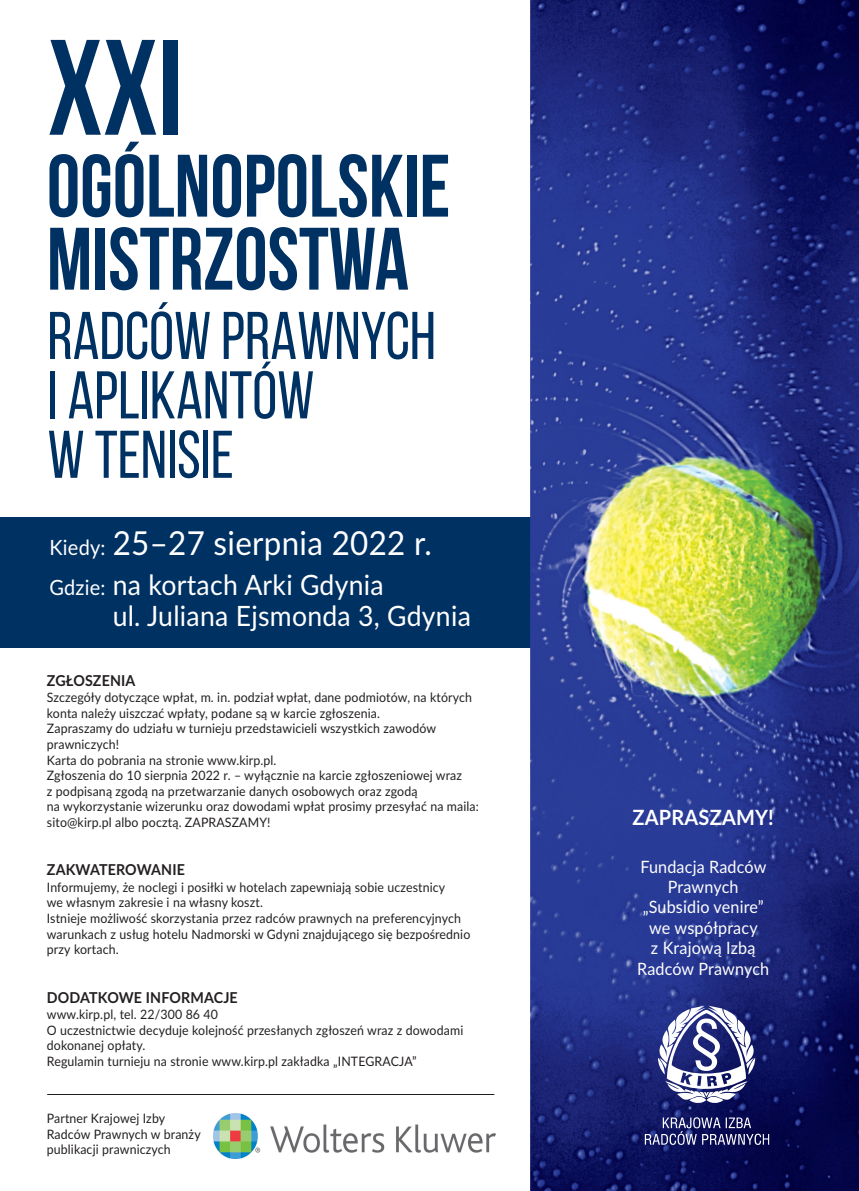
<style>
.page{position:relative;width:859px;height:1191px;background:#fff}
.page>*{position:absolute;margin:0;border:0;box-sizing:border-box;transform-origin:0 0}
.t1{font:700 135.4px "Bebas Neue";color:#003163;scale:.95 1}
.t2{font:700 88.3px/73px "Bebas Neue";color:#003163;scale:.95 1}
.t3{font:67.2px/59.4px "Bebas Neue";color:#003163;scale:.95 1}
.t4{font:33px "Lato";letter-spacing:.01em;color:#fff;scale:.95 1}
.t5{font:28px/31px "Lato";letter-spacing:.01em;color:#fff;scale:.95 1}
.t6{font:700 21px "Lato";letter-spacing:.01em;color:#fff;scale:.95 1}
.t7{font:17px/20.4px "Lato";letter-spacing:.01em;color:#fff;text-align:center;scale:.95 1}
.t8{font:700 15px "Lato";letter-spacing:.01em;color:#231f20;scale:.95 1}
.t9{font:13px/15.6px "Lato";letter-spacing:.01em;color:#231f20;scale:.95 1}
.s1{font-size:21px}
</style>
<div class="page">
<div style="left:0;top:517px;width:859px;height:131px;background:#003163"></div>
<img style="left:530px;top:0;width:329px;height:1191px">
<svg style="left:645px;top:1117px;width:124px;height:27px;background:#41447c"></svg>
<svg style="left:657px;top:1005px;width:99px;height:99px"></svg>
<hr style="left:47px;top:1094px;width:447px;height:1px;background:#231f20">
<img style="left:213px;top:1113px;width:282px;height:45px">
<h1 class="t1" style="left:47px;top:9px;width:144px">XXI</h1>
<h2 class="t2" style="left:47px;top:150px;width:426px">OGÓLNOPOLSKIE<br>MISTRZOSTWA</h2>
<h3 class="t3" style="left:47px;top:306px;width:410px">RADCÓW PRAWNYCH<br>I APLIKANTÓW<br>W TENISIE</h3>
<h3 class="t4" style="left:50px;top:531px;width:404px"><span class="s1">Kiedy:</span> 25–27 sierpnia 2022 r.</h3>
<h3 class="t5" style="left:113px;top:571px;width:379px;text-indent:-63px"><span class="s1">Gdzie:</span> na kortach Arki Gdynia<br>ul. Juliana Ejsmonda 3, Gdynia</h3>
<p class="t8" style="left:47px;top:672px;width:95px">ZGŁOSZENIA</p>
<p class="t9" style="left:47px;top:691px;width:456px">Szczegóły dotyczące wpłat, m. in. podział wpłat, dane podmiotów, na których konta należy uiszczać wpłaty, podane są w karcie zgłoszenia.<br>Zapraszamy do udziału w turnieju przedstawicieli wszystkich zawodów prawniczych!<br>Karta do pobrania na stronie www.kirp.pl.<br>Zgłoszenia do 10 sierpnia 2022 r. – wyłącznie na karcie zgłoszeniowej wraz<br>z podpisaną zgodą na przetwarzanie danych osobowych oraz zgodą<br>na wykorzystanie wizerunku oraz dowodami wpłat prosimy przesyłać na maila: sito@kirp.pl albo pocztą. ZAPRASZAMY!</p>
<p class="t8" style="left:47px;top:861px;width:147px">ZAKWATEROWANIE</p>
<p class="t9" style="left:47px;top:880px;width:447px">Informujemy, że noclegi i posiłki w hotelach zapewniają sobie uczestnicy<br>we własnym zakresie i na własny koszt.<br>Istnieje możliwość skorzystania przez radców prawnych na preferencyjnych warunkach z usług hotelu Nadmorski w Gdyni znajdującego się bezpośrednio przy kortach.</p>
<p class="t8" style="left:47px;top:988px;width:202px">DODATKOWE INFORMACJE</p>
<p class="t9" style="left:47px;top:1007px;width:440px">www.kirp.pl, tel. 22/300 86 40<br>O uczestnictwie decyduje kolejność przesłanych zgłoszeń wraz z dowodami dokonanej opłaty.<br>Regulamin turnieju na stronie www.kirp.pl zakładka „INTEGRACJA”</p>
<p class="t9" style="left:47px;top:1111px;width:164px">Partner Krajowej Izby<br>Radców Prawnych w branży publikacji prawniczych</p>
<h3 class="t6" style="left:632px;top:805px;width:150px">ZAPRASZAMY!</h3>
<h3 class="t7" style="left:637px;top:857px;width:141px">Fundacja Radców<br>Prawnych „Subsidio venire” we współpracy<br>z Krajową Izbą<br>Radców Prawnych</h3>
</div>
